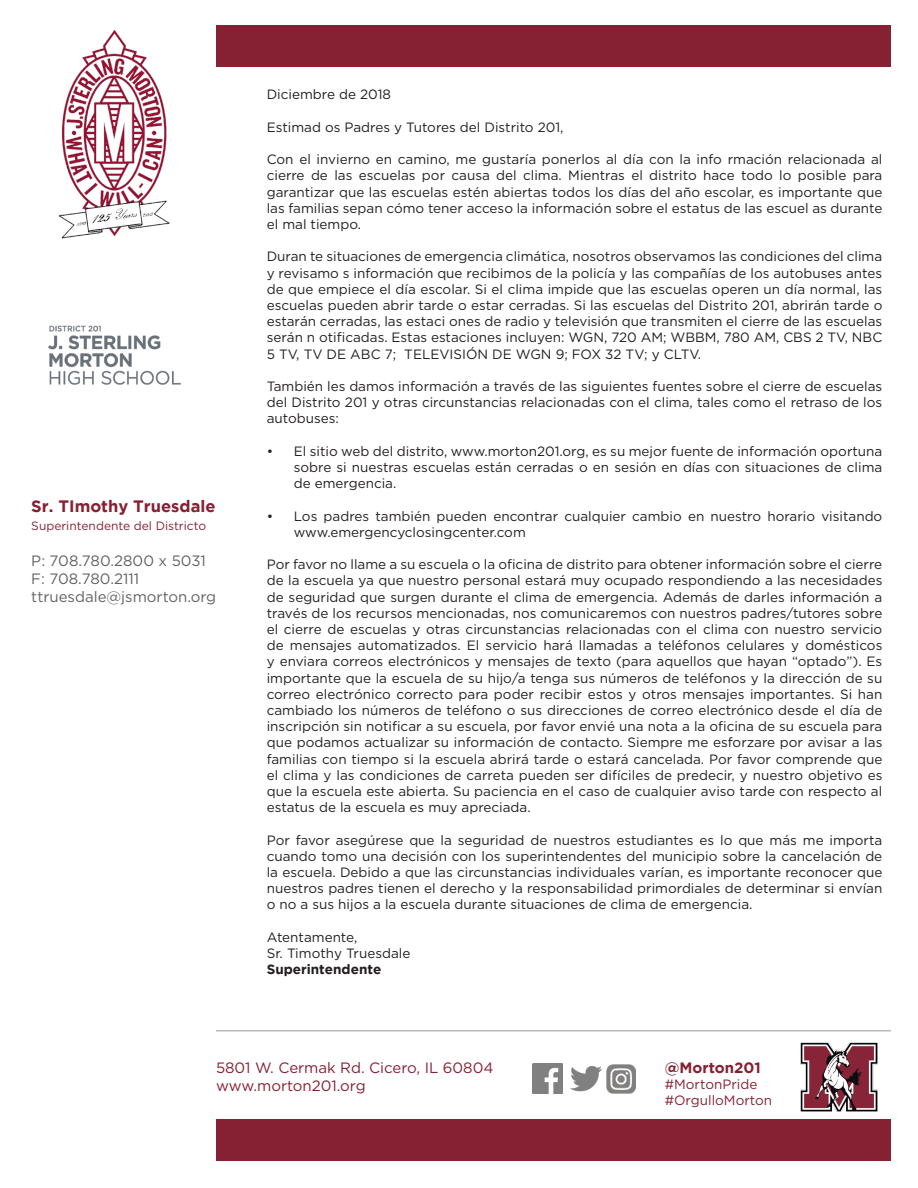
<style>
.page{position:relative;width:918px;height:1188px;background:#fff}
.page>*{position:absolute;margin:0;border:0;box-sizing:border-box;transform-origin:0 0}
.t1{font:700 16.5px "Gotham";color:#862134}
.t2{font:15px "Gotham";color:#636366}
.t3{font:15px "Gotham";color:#862134}
.t4{font:700 15px "Gotham";color:#862134}
.t5{font:13.5px/16.2px "Gotham";color:#231f20;text-align:justify}
.t6{font:13.5px "Gotham";color:#862134}
.t7{font:700 13.5px "Gotham";color:#231f20}
.t8{font:12px "Gotham";color:#862134}
</style>
<div class="page">
<img style="left:58px;top:30px;width:112px;height:209px">
<div style="left:216px;top:26px;width:675px;height:41px;background:#862134"></div>
<div style="left:216px;top:1119px;width:675px;height:41px;background:#862134"></div>
<hr style="left:216px;top:1030px;width:675px;height:1px;background:#b8b8bc">
<img style="left:800px;top:1042px;width:78px;height:70px">
<img style="left:48px;top:325px;width:133px;height:60px">
<img style="left:532px;top:1064px;width:31px;height:30px">
<img style="left:571px;top:1066px;width:30px;height:26px">
<img style="left:606px;top:1064px;width:29px;height:30px">
<p class="t1" style="left:31px;top:496px;width:186px">Sr. TImothy Truesdale</p>
<p class="t8" style="left:31px;top:519px;width:176px">Superintendente del Districto</p>
<p class="t2" style="left:31px;top:552px;width:176px">P: 708.780.2800 x 5031</p>
<p class="t2" style="left:31px;top:570px;width:109px">F: 708.780.2111</p>
<p class="t2" style="left:31px;top:588px;width:186px">ttruesdale@jsmorton.org</p>
<p class="t5" style="left:267px;top:86px;width:126px">Diciembre de 2018</p>
<p class="t5" style="left:267px;top:119px;width:298px">Estimad os Padres y Tutores del Distrito 201,</p>
<p class="t5" style="left:267px;top:151px;width:617px">Con el invierno en camino, me gustaría ponerlos al día con la info rmación relacionada al cierre de las escuelas por causa del clima. Mientras el distrito hace todo lo posible para garantizar que las escuelas estén abiertas todos los días del año escolar, es importante que las familias sepan cómo tener acceso la información sobre el estatus de las escuel as durante el mal tiempo.</p>
<p class="t5" style="left:267px;top:248px;width:617px">Duran te situaciones de emergencia climática, nosotros observamos las condiciones del clima y revisamo s información que recibimos de la policía y las compañías de los autobuses antes de que empiece el día escolar. Si el clima impide que las escuelas operen un día normal, las escuelas pueden abrir tarde o estar cerradas. Si las escuelas del Distrito 201, abrirán tarde o estarán cerradas, las estaci ones de radio y televisión que transmiten el cierre de las escuelas</p>
<p class="t5" style="left:267px;top:329px;width:617px">serán n otificadas. Estas estaciones incluyen: WGN, 720 AM; WBBM, 780 AM, CBS 2 TV, NBC<br>5 TV, TV DE ABC 7; TELEVISIÓN DE WGN 9; FOX 32 TV; y CLTV.</p>
<p class="t5" style="left:267px;top:378px;width:617px">También les damos información a través de las siguientes fuentes sobre el cierre de escuelas del Distrito 201 y otras circunstancias relacionadas con el clima, tales como el retraso de los autobuses:</p>
<p class="t5" style="left:294px;top:443px;width:590px;text-indent:-27px">• El sitio web del distrito, www.morton201.org, es su mejor fuente de información oportuna sobre si nuestras escuelas están cerradas o en sesión en días con situaciones de clima de emergencia.</p>
<p class="t5" style="left:294px;top:507px;width:590px;text-indent:-27px">• Los padres también pueden encontrar cualquier cambio en nuestro horario visitando www.emergencyclosingcenter.com</p>
<p class="t5" style="left:267px;top:556px;width:617px">Por favor no llame a su escuela o la oficina de distrito para obtener información sobre el cierre de la escuela ya que nuestro personal estará muy ocupado respondiendo a las necesidades de seguridad que surgen durante el clima de emergencia. Además de darles información a través de los recursos mencionadas, nos comunicaremos con nuestros padres/tutores sobre el cierre de escuelas y otras circunstancias relacionadas con el clima con nuestro servicio de mensajes automatizados. El servicio hará llamadas a teléfonos celulares y domésticos y enviara correos electrónicos y mensajes de texto (para aquellos que hayan “optado”). Es importante que la escuela de su hijo/a tenga sus números de teléfonos y la dirección de su correo electrónico correcto para poder recibir estos y otros mensajes importantes. Si han cambiado los números de teléfono o sus direcciones de correo electrónico desde el día de inscripción sin notificar a su escuela, por favor envié una nota a la oficina de su escuela para que podamos actualizar su información de contacto. Siempre me esforzare por avisar a las familias con tiempo si la escuela abrirá tarde o estará cancelada. Por favor comprende que el clima y las condiciones de carreta pueden ser difíciles de predecir, y nuestro objetivo es que la escuela este abierta. Su paciencia en el caso de cualquier aviso tarde con respecto al estatus de la escuela es muy apreciada.</p>
<p class="t5" style="left:267px;top:831px;width:617px">Por favor asegúrese que la seguridad de nuestros estudiantes es lo que más me importa cuando tomo una decisión con los superintendentes del municipio sobre la cancelación de la escuela. Debido a que las circunstancias individuales varían, es importante reconocer que nuestros padres tienen el derecho y la responsabilidad primordiales de determinar si envían o no a sus hijos a la escuela durante situaciones de clima de emergencia.</p>
<p class="t5" style="left:267px;top:929px;width:92px">Atentamente,</p>
<p class="t5" style="left:267px;top:945px;width:145px">Sr. Timothy Truesdale</p>
<p class="t7" style="left:267px;top:962px;width:116px">Superintendente</p>
<p class="t3" style="left:216px;top:1059px;width:279px">5801 W. Cermak Rd. Cicero, IL 60804</p>
<p class="t3" style="left:216px;top:1077px;width:151px">www.morton201.org</p>
<p class="t4" style="left:665px;top:1059px;width:98px">@Morton201</p>
<p class="t6" style="left:665px;top:1077px;width:94px">#MortonPride</p>
<p class="t6" style="left:665px;top:1093px;width:109px">#OrgulloMorton</p>
</div>
